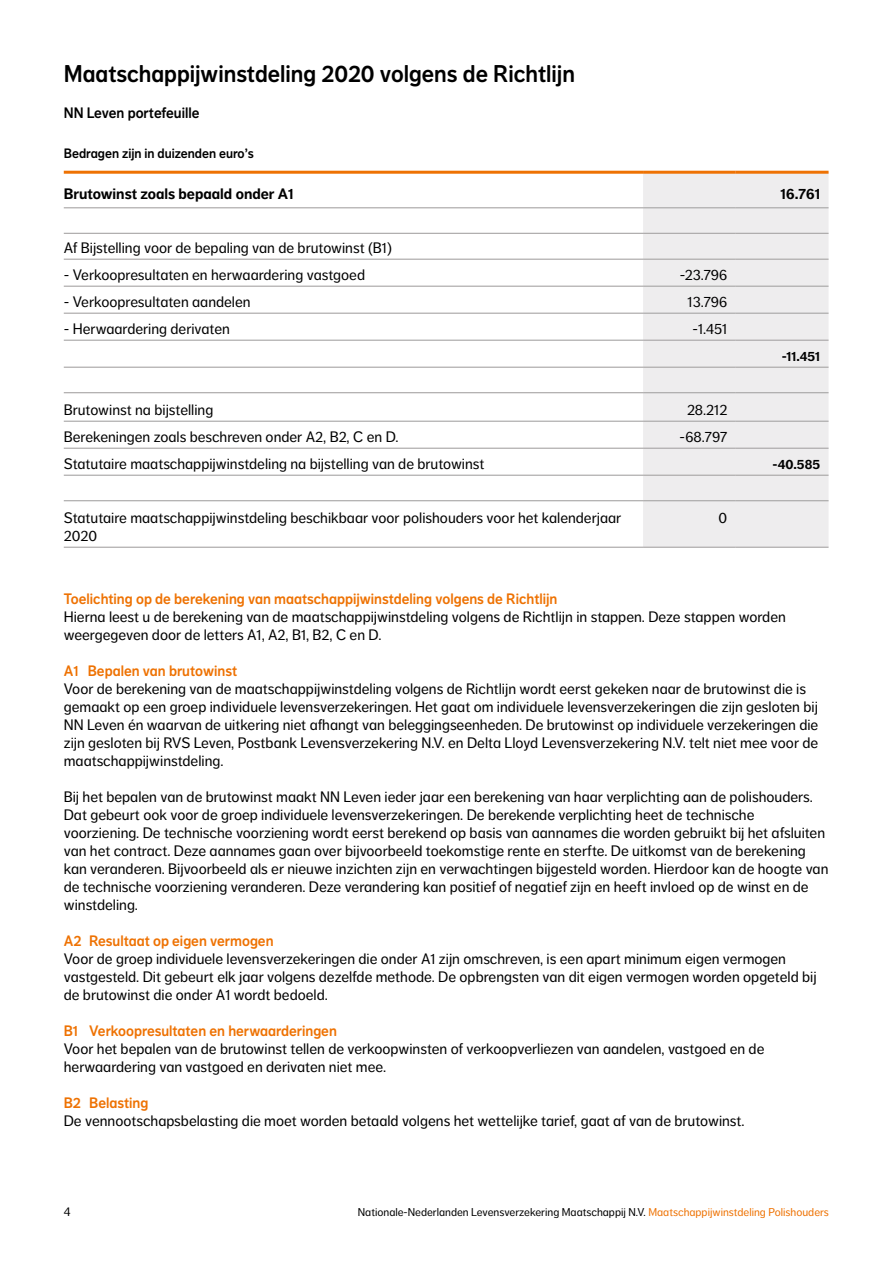
<style>
.page{position:relative;width:893px;height:1263px;background:#fff}
.page>*{position:absolute;margin:0;border:0;box-sizing:border-box;transform-origin:0 0}
.t1{font:24px "NN Dagny Display";color:#000}
.t2{font:15px/18px "NN Dagny Text";color:#000}
.t3{font:15px "NN Dagny Display";color:#ee7203}
.t4{font:700 15px "NN Dagny Text";color:#000}
.t5{font:15px "NN Dagny Display";color:#000}
.t6{font:13.5px "NN Dagny Display";color:#000}
.t7{font:700 13.5px "NN Dagny Text";color:#000}
.t8{font:12.75px "NN Dagny Text";color:#000}
.t9{font:11.25px "NN Dagny Text";color:#000}
.s1{color:#ee7203}
</style>
<div class="page">
<div style="left:643px;top:174px;width:185px;height:373px;background:#eeedee"></div>
<hr style="left:64px;top:207px;width:579px;height:1px;background:#a7a5a5">
<hr style="left:643px;top:207px;width:93px;height:1px;background:#a7a5a5">
<hr style="left:736px;top:207px;width:92px;height:1px;background:#a7a5a5">
<hr style="left:64px;top:233px;width:579px;height:1px;background:#a7a5a5">
<hr style="left:643px;top:233px;width:93px;height:1px;background:#a7a5a5">
<hr style="left:736px;top:233px;width:92px;height:1px;background:#a7a5a5">
<hr style="left:64px;top:259px;width:579px;height:1px;background:#a7a5a5">
<hr style="left:643px;top:259px;width:93px;height:1px;background:#a7a5a5">
<hr style="left:736px;top:259px;width:92px;height:1px;background:#a7a5a5">
<hr style="left:64px;top:286px;width:579px;height:1px;background:#a7a5a5">
<hr style="left:643px;top:286px;width:93px;height:1px;background:#a7a5a5">
<hr style="left:736px;top:286px;width:92px;height:1px;background:#a7a5a5">
<hr style="left:64px;top:313px;width:579px;height:1px;background:#a7a5a5">
<hr style="left:643px;top:313px;width:93px;height:1px;background:#a7a5a5">
<hr style="left:736px;top:313px;width:92px;height:1px;background:#a7a5a5">
<hr style="left:64px;top:340px;width:579px;height:1px;background:#a7a5a5">
<hr style="left:643px;top:340px;width:93px;height:1px;background:#a7a5a5">
<hr style="left:736px;top:340px;width:92px;height:1px;background:#a7a5a5">
<hr style="left:64px;top:367px;width:579px;height:1px;background:#a7a5a5">
<hr style="left:643px;top:367px;width:93px;height:1px;background:#a7a5a5">
<hr style="left:736px;top:367px;width:92px;height:1px;background:#a7a5a5">
<hr style="left:64px;top:392px;width:579px;height:1px;background:#a7a5a5">
<hr style="left:643px;top:392px;width:93px;height:1px;background:#a7a5a5">
<hr style="left:736px;top:392px;width:92px;height:1px;background:#a7a5a5">
<hr style="left:64px;top:421px;width:579px;height:1px;background:#a7a5a5">
<hr style="left:643px;top:421px;width:93px;height:1px;background:#a7a5a5">
<hr style="left:736px;top:421px;width:92px;height:1px;background:#a7a5a5">
<hr style="left:64px;top:448px;width:579px;height:1px;background:#a7a5a5">
<hr style="left:643px;top:448px;width:93px;height:1px;background:#a7a5a5">
<hr style="left:736px;top:448px;width:92px;height:1px;background:#a7a5a5">
<hr style="left:64px;top:475px;width:579px;height:1px;background:#a7a5a5">
<hr style="left:643px;top:475px;width:93px;height:1px;background:#a7a5a5">
<hr style="left:736px;top:475px;width:92px;height:1px;background:#a7a5a5">
<hr style="left:64px;top:500px;width:579px;height:1px;background:#a7a5a5">
<hr style="left:643px;top:500px;width:93px;height:1px;background:#a7a5a5">
<hr style="left:736px;top:500px;width:92px;height:1px;background:#a7a5a5">
<hr style="left:64px;top:547px;width:579px;height:1px;background:#a7a5a5">
<hr style="left:643px;top:547px;width:93px;height:1px;background:#a7a5a5">
<hr style="left:736px;top:547px;width:92px;height:1px;background:#a7a5a5">
<hr style="left:64px;top:171px;width:579px;height:3px;background:#ee7203">
<hr style="left:643px;top:171px;width:93px;height:3px;background:#ee7203">
<hr style="left:736px;top:171px;width:92px;height:3px;background:#ee7203">
<h1 class="t1" style="left:64px;top:59px;width:513px">Maatschappijwinstdeling 2020 volgens de Richtlijn</h1>
<p class="t5" style="left:64px;top:104px;width:137px">NN Leven portefeuille</p>
<p class="t6" style="left:64px;top:146px;width:192px">Bedragen zijn in duizenden euro’s</p>
<p class="t4" style="left:64px;top:185px;width:231px">Brutowinst zoals bepaald onder A1</p>
<p class="t4" style="left:781px;top:185px;width:41px">16.761</p>
<p class="t2" style="left:64px;top:239px;width:330px">Af Bijstelling voor de bepaling van de brutowinst (B1)</p>
<p class="t2" style="left:64px;top:266px;width:303px">- Verkoopresultaten en herwaardering vastgoed</p>
<p class="t2" style="left:680px;top:266px;width:49px">-23.796</p>
<p class="t2" style="left:64px;top:293px;width:188px">- Verkoopresultaten aandelen</p>
<p class="t2" style="left:688px;top:293px;width:41px">13.796</p>
<p class="t2" style="left:64px;top:320px;width:168px">- Herwaardering derivaten</p>
<p class="t2" style="left:693px;top:320px;width:36px">-1.451</p>
<p class="t7" style="left:782px;top:348px;width:40px">-11.451</p>
<p class="t2" style="left:64px;top:401px;width:151px">Brutowinst na bijstelling</p>
<p class="t2" style="left:687px;top:401px;width:42px">28.212</p>
<p class="t2" style="left:64px;top:428px;width:336px">Berekeningen zoals beschreven onder A2, B2, C en D.</p>
<p class="t2" style="left:680px;top:428px;width:49px">-68.797</p>
<p class="t2" style="left:64px;top:455px;width:422px">Statutaire maatschappijwinstdeling na bijstelling van de brutowinst</p>
<p class="t7" style="left:772px;top:456px;width:49px">-40.585</p>
<p class="t2" style="left:64px;top:509px;width:559px">Statutaire maatschappijwinstdeling beschikbaar voor polishouders voor het kalenderjaar<br>2020</p>
<p class="t2" style="left:719px;top:509px;width:10px">0</p>
<p class="t3" style="left:64px;top:590px;width:495px">Toelichting op de berekening van maatschappijwinstdeling volgens de Richtlijn</p>
<p class="t2" style="left:64px;top:608px;width:724px">Hierna leest u de berekening van de maatschappijwinstdeling volgens de Richtlijn in stappen. Deze stappen worden weergegeven door de letters A1, A2, B1, B2, C en D.</p>
<p class="t3" style="left:64px;top:662px;width:175px">A1 Bepalen van brutowinst</p>
<p class="t2" style="left:64px;top:680px;width:756px">Voor de berekening van de maatschappijwinstdeling volgens de Richtlijn wordt eerst gekeken naar de brutowinst die is gemaakt op een groep individuele levensverzekeringen. Het gaat om individuele levensverzekeringen die zijn gesloten bij NN Leven én waarvan de uitkering niet afhangt van beleggingseenheden. De brutowinst op individuele verzekeringen die zijn gesloten bij RVS Leven, Postbank Levensverzekering N.V. en Delta Lloyd Levensverzekering N.V. telt niet mee voor de maatschappijwinstdeling.</p>
<p class="t2" style="left:64px;top:788px;width:766px">Bij het bepalen van de brutowinst maakt NN Leven ieder jaar een berekening van haar verplichting aan de polishouders.<br>Dat gebeurt ook voor de groep individuele levensverzekeringen. De berekende verplichting heet de technische voorziening. De technische voorziening wordt eerst berekend op basis van aannames die worden gebruikt bij het afsluiten van het contract. Deze aannames gaan over bijvoorbeeld toekomstige rente en sterfte. De uitkomst van de berekening kan veranderen. Bijvoorbeeld als er nieuwe inzichten zijn en verwachtingen bijgesteld worden. Hierdoor kan de hoogte van de technische voorziening veranderen. Deze verandering kan positief of negatief zijn en heeft invloed op de winst en de winstdeling.</p>
<p class="t3" style="left:64px;top:932px;width:211px">A2 Resultaat op eigen vermogen</p>
<p class="t2" style="left:64px;top:950px;width:754px">Voor de groep individuele levensverzekeringen die onder A1 zijn omschreven, is een apart minimum eigen vermogen vastgesteld. Dit gebeurt elk jaar volgens dezelfde methode. De opbrengsten van dit eigen vermogen worden opgeteld bij de brutowinst die onder A1 wordt bedoeld.</p>
<p class="t3" style="left:64px;top:1022px;width:275px">B1 Verkoopresultaten en herwaarderingen</p>
<p class="t2" style="left:64px;top:1040px;width:702px">Voor het bepalen van de brutowinst tellen de verkoopwinsten of verkoopverliezen van aandelen, vastgoed en de herwaardering van vastgoed en derivaten niet mee.</p>
<p class="t3" style="left:64px;top:1094px;width:86px">B2 Belasting</p>
<p class="t2" style="left:64px;top:1112px;width:682px">De vennootschapsbelasting die moet worden betaald volgens het wettelijke tarief, gaat af van de brutowinst.</p>
<p class="t8" style="left:64px;top:1205px;width:8px">4</p>
<p class="t9" style="left:358px;top:1206px;width:473px">Nationale-Nederlanden Levensverzekering Maatschappij N.V. <span class="s1">Maatschappijwinstdeling Polishouders</span></p>
</div>
